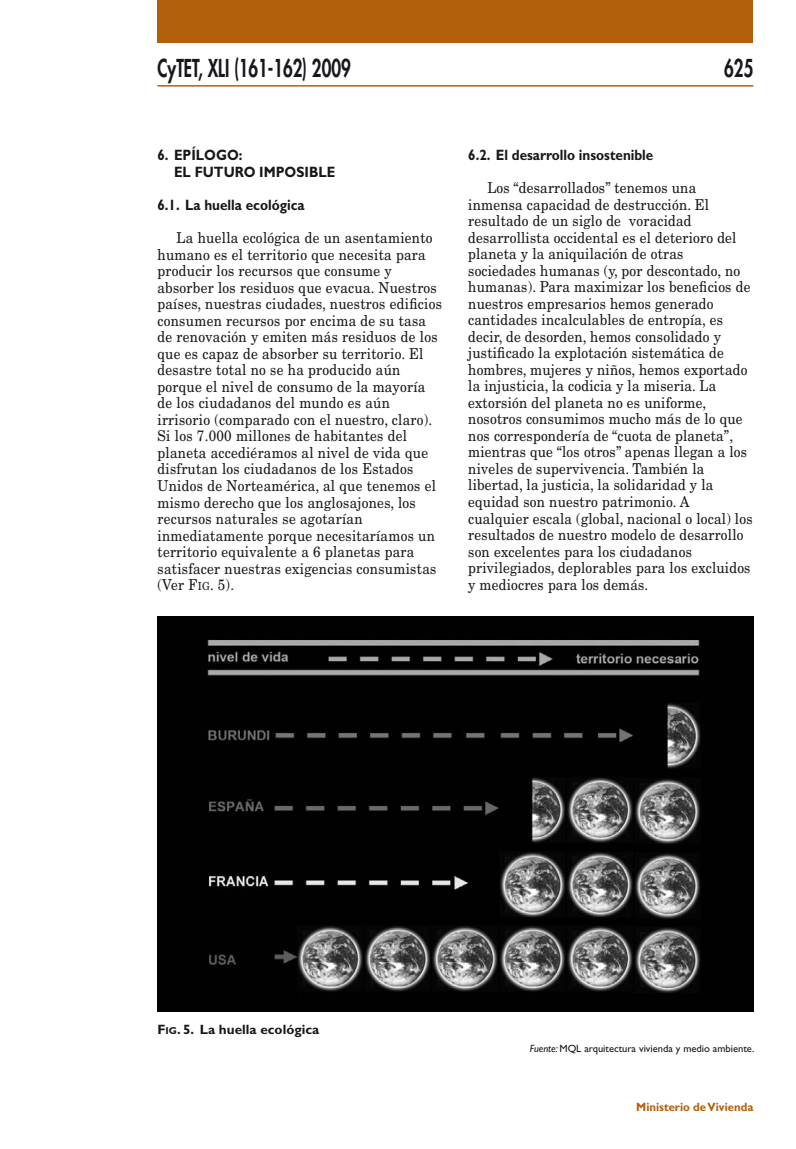
<style>
.page{position:relative;width:796px;height:1149px;background:#fff}
.page>*{position:absolute;margin:0;border:0;box-sizing:border-box;transform-origin:0 0}
.t1{font:800 24px "Futura";color:#1a171c;scale:.7 1}
.t2{font:15px/16.5px "New Century Schlbk";letter-spacing:.015em;color:#1a171c;scale:.9 1}
.t3{font:700 15px/16.5px "Gill Sans";color:#1a171c;scale:.9 1}
.t4{font:700 13.5px "Gill Sans";color:#1a171c}
.t5{font:700 12px "Gill Sans";color:#b16009;scale:.95 1}
.t6{font:10.5px "Gill Sans";color:#1a171c}
.s1{font-style:inherit}
.s2{font-size:11.1px}
.s3{font-size:10.05px}
.s4{font-style:italic}
</style>
<div class="page">
<div style="left:157px;top:0;width:596px;height:43px;background:#b16009"></div>
<hr style="left:157px;top:85px;width:596px;height:2px;background:#b16009">
<img style="left:157px;top:616px;width:596px;height:395px">
<h1 class="t1" style="left:157px;top:52px;width:277px">CyTET, XLI (161-162) 2009</h1>
<h1 class="t1" style="left:723px;top:52px;width:43px">625</h1>
<p class="t3" style="left:174px;top:147px;width:181px;text-indent:-17px">6. EPÍLOGO:<br>EL FUTURO IMPOSIBLE</p>
<p class="t3" style="left:157px;top:197px;width:165px">6.1. La huella ecológica</p>
<p class="t2" style="left:157px;top:229px;width:317px;text-indent:19px">La huella ecológica de un asentamiento humano es el territorio que necesita para producir los recursos que consume y absorber los residuos que evacua. Nuestros países, nuestras ciudades, nuestros edificios consumen recursos por encima de su tasa de renovación y emiten más residuos de los que es capaz de absorber su territorio. El desastre total no se ha producido aún porque el nivel de consumo de la mayoría de los ciudadanos del mundo es aún irrisorio (comparado con el nuestro, claro).<br>Si los 7.000 millones de habitantes del planeta accediéramos al nivel de vida que disfrutan los ciudadanos de los Estados Unidos de Norteamérica, al que tenemos el mismo derecho que los anglosajones, los recursos naturales se agotarían inmediatamente porque necesitaríamos un territorio equivalente a 6 planetas para satisfacer nuestras exigencias consumistas (Ver <span class="s1">F</span><span class="s2">ig</span>. 5).</p>
<p class="t3" style="left:468px;top:147px;width:207px">6.2. El desarrollo insostenible</p>
<p class="t2" style="left:468px;top:179px;width:317px;text-indent:19px">Los “desarrollados” tenemos una inmensa capacidad de destrucción. El resultado de un siglo de voracidad desarrollista occidental es el deterioro del planeta y la aniquilación de otras sociedades humanas (y, por descontado, no humanas). Para maximizar los beneficios de nuestros empresarios hemos generado cantidades incalculables de entropía, es decir, de desorden, hemos consolidado y justificado la explotación sistemática de hombres, mujeres y niños, hemos exportado la injusticia, la codicia y la miseria. La extorsión del planeta no es uniforme, nosotros consumimos mucho más de lo que nos correspondería de “cuota de planeta”, mientras que “los otros” apenas llegan a los niveles de supervivencia. También la libertad, la justicia, la solidaridad y la equidad son nuestro patrimonio. A cualquier escala (global, nacional o local) los resultados de nuestro modelo de desarrollo son excelentes para los ciudadanos privilegiados, deplorables para los excluidos y mediocres para los demás.</p>
<p class="t4" style="left:157px;top:1021px;width:163px"><span class="s1">F</span><span class="s3">ig</span><span class="s1">.</span> 5. La huella ecológica</p>
<p class="t6" style="left:529px;top:1042px;width:226px"><span class="s4">Fuente:</span> MQL arquitectura vivienda y medio ambiente.</p>
<p class="t5" style="left:636px;top:1099px;width:125px">Ministerio de Vivienda</p>
</div>
